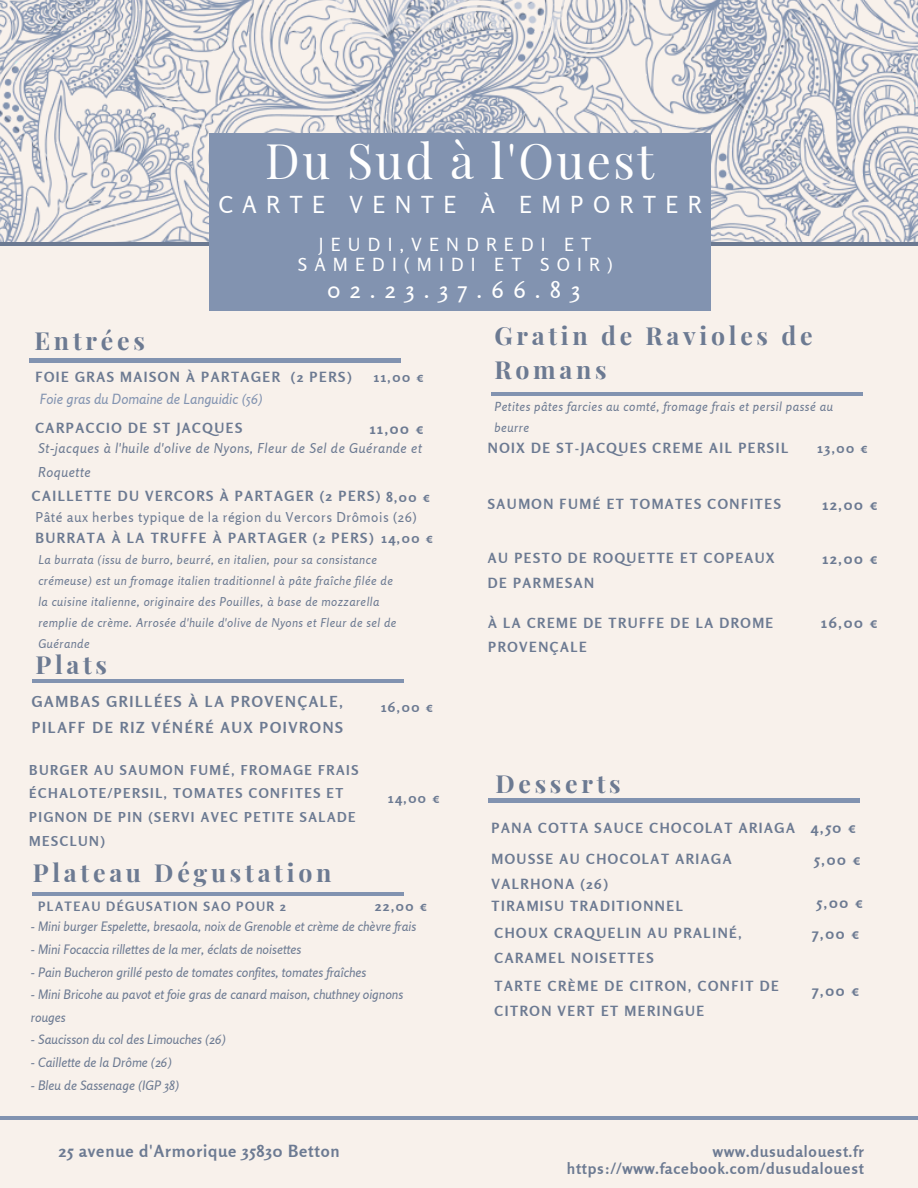
<style>
.page{position:relative;width:918px;height:1188px;background:#f8f1eb}
.page>*{position:absolute;margin:0;border:0;box-sizing:border-box;transform-origin:0 0}
.t1{font:48px "Playfair Display";letter-spacing:.05em;color:#fff}
.t2{font:700 24.9px/33.8px "Playfair Display";letter-spacing:.15em;color:#6c7a92}
.t3{font:23.4px "Rosario";letter-spacing:.4em;color:#fff}
.t4{font:18px/19.2px "Rosario";letter-spacing:.4em;color:#fff;text-align:center}
.t5{font:700 16.65px "Rosario";letter-spacing:.05em;color:#6c7a92}
.t6{font:700 15.6px "Rosario";letter-spacing:.05em;color:#6c7a92}
.t7{font:700 15.15px/25.8px "Rosario";letter-spacing:.11em;color:#6c7a92}
.t8{font:700 13.95px/24.8px "Rosario";letter-spacing:.11em;color:#6c7a92}
.t9{font:italic 13.95px "Rosario";color:#8293b0}
.t10{font:700 13.65px/23.7px "Rosario";letter-spacing:.11em;color:#6c7a92}
.t11{font:italic 13.5px/23.7px "Rosario";letter-spacing:.04em;color:#6c7a92}
.t12{font:13.5px "Rosario";letter-spacing:.04em;color:#6c7a92}
.t13{font:italic 12.9px/22.6px "Rosario";color:#6c7a92}
.t14{font:700 12.9px "Rosario";letter-spacing:.11em;color:#6c7a92}
.t15{font:italic 12.45px/21.3px "Rosario";letter-spacing:.04em;color:#6c7a92}
.t16{font:italic 12.15px/21.1px "Rosario";letter-spacing:.04em;color:#6c7a92}
</style>
<div class="page">
<img style="left:0;top:0;width:918px;height:243px">
<hr style="left:0;top:243px;width:918px;height:3px;background:#6c7a92">
<div style="left:209px;top:133px;width:501px;height:178px;background:#8293b0"></div>
<hr style="left:0;top:1116px;width:918px;height:3px;background:#8293b0">
<hr style="left:29px;top:359px;width:371px;height:3px;background:#8293b0">
<hr style="left:32px;top:892px;width:371px;height:4px;background:#8293b0">
<hr style="left:492px;top:393px;width:371px;height:3px;background:#8293b0">
<hr style="left:33px;top:680px;width:371px;height:3px;background:#8293b0">
<hr style="left:488px;top:799px;width:371px;height:3px;background:#8293b0">
<p class="t1" style="left:265px;top:127px;width:390px">Du Sud à l'Ouest</p>
<p class="t3" style="left:218px;top:191px;width:485px">CARTE VENTE À EMPORTER</p>
<p class="t4" style="left:298px;top:235px;width:316px">JEUDI,VENDREDI ET<br>SAMEDI(MIDI ET SOIR)</p>
<p class="t3" style="left:327px;top:275px;width:255px">02.23.37.66.83</p>
<p class="t2" style="left:34px;top:323px;width:112px">Entrées</p>
<p class="t8" style="left:35px;top:364px;width:317px">FOIE GRAS MAISON À PARTAGER (2 PERS)</p>
<p class="t8" style="left:374px;top:364px;width:51px">11,00 €</p>
<p class="t9" style="left:40px;top:391px;width:224px">Foie gras du Domaine de Languidic (56)</p>
<p class="t8" style="left:35px;top:415px;width:208px">CARPACCIO DE ST JACQUES</p>
<p class="t7" style="left:370px;top:415px;width:55px">11,00 €</p>
<p class="t11" style="left:38px;top:436px;width:385px">St-jacques à l'huile d'olive de Nyons, Fleur de Sel de Guérande et<br>Roquette</p>
<p class="t8" style="left:32px;top:483px;width:400px">CAILLETTE DU VERCORS À PARTAGER (2 PERS) 8,00 €</p>
<p class="t12" style="left:35px;top:508px;width:383px">Pâté aux herbes typique de la région du Vercors Drômois (26)</p>
<p class="t8" style="left:35px;top:525px;width:339px">BURRATA À LA TRUFFE À PARTAGER (2 PERS)</p>
<p class="t8" style="left:382px;top:525px;width:53px">14,00 €</p>
<p class="t16" style="left:38px;top:549px;width:360px">La burrata (issu de burro, beurré, en italien, pour sa consistance crémeuse) est un fromage italien traditionnel à pâte fraîche filée de la cuisine italienne, originaire des Pouilles, à base de mozzarella remplie de crème. Arrosée d'huile d'olive de Nyons et Fleur de sel de Guérande</p>
<p class="t2" style="left:35px;top:647px;width:73px">Plats</p>
<p class="t7" style="left:32px;top:689px;width:313px">GAMBAS GRILLÉES À LA PROVENÇALE,<br>PILAFF DE RIZ VÉNÉRÉ AUX POIVRONS</p>
<p class="t8" style="left:381px;top:694px;width:53px">16,00 €</p>
<p class="t10" style="left:29px;top:758px;width:331px">BURGER AU SAUMON FUMÉ, FROMAGE FRAIS<br>ÉCHALOTE/PERSIL, TOMATES CONFITES ET<br>PIGNON DE PIN (SERVI AVEC PETITE SALADE<br>MESCLUN)</p>
<p class="t2" style="left:33px;top:854px;width:300px">Plateau Dégustation</p>
<p class="t8" style="left:388px;top:786px;width:53px">14,00 €</p>
<p class="t14" style="left:38px;top:899px;width:249px">PLATEAU DÉGUSATION SAO POUR 2</p>
<p class="t8" style="left:375px;top:893px;width:54px">22,00 €</p>
<p class="t13" style="left:31px;top:915px;width:387px">- Mini burger Espelette, bresaola, noix de Grenoble et crème de chèvre frais</p>
<p class="t13" style="left:31px;top:938px;width:272px">- Mini Focaccia rillettes de la mer, éclats de noisettes</p>
<p class="t13" style="left:31px;top:961px;width:337px">- Pain Bucheron grillé pesto de tomates confites, tomates fraîches</p>
<p class="t13" style="left:31px;top:983px;width:374px">- Mini Bricohe au pavot et foie gras de canard maison, chuthney oignons rouges</p>
<p class="t13" style="left:31px;top:1028px;width:196px">- Saucisson du col des Limouches (26)</p>
<p class="t13" style="left:31px;top:1051px;width:142px">- Caillette de la Drôme (26)</p>
<p class="t13" style="left:31px;top:1074px;width:150px">- Bleu de Sassenage (IGP 38)</p>
<p class="t5" style="left:58px;top:1141px;width:283px">25 avenue d'Armorique 35830 Betton</p>
<p class="t2" style="left:494px;top:318px;width:320px">Gratin de Ravioles de<br>Romans</p>
<p class="t15" style="left:494px;top:396px;width:340px">Petites pâtes farcies au comté, fromage frais et persil passé au beurre</p>
<p class="t8" style="left:488px;top:436px;width:302px">NOIX DE ST-JACQUES CREME AIL PERSIL</p>
<p class="t8" style="left:818px;top:436px;width:52px">13,00 €</p>
<p class="t8" style="left:488px;top:492px;width:295px">SAUMON FUMÉ ET TOMATES CONFITES</p>
<p class="t7" style="left:822px;top:492px;width:57px">12,00 €</p>
<p class="t8" style="left:488px;top:546px;width:288px">AU PESTO DE ROQUETTE ET COPEAUX<br>DE PARMESAN</p>
<p class="t7" style="left:822px;top:546px;width:57px">12,00 €</p>
<p class="t8" style="left:488px;top:610px;width:287px">À LA CREME DE TRUFFE DE LA DROME<br>PROVENÇALE</p>
<p class="t7" style="left:821px;top:609px;width:58px">16,00 €</p>
<p class="t2" style="left:495px;top:765px;width:127px">Desserts</p>
<p class="t8" style="left:492px;top:816px;width:305px">PANA COTTA SAUCE CHOCOLAT ARIAGA</p>
<p class="t7" style="left:811px;top:814px;width:46px">4,50 €</p>
<p class="t8" style="left:492px;top:846px;width:242px">MOUSSE AU CHOCOLAT ARIAGA<br>VALRHONA (26)</p>
<p class="t7" style="left:814px;top:846px;width:48px">5,00 €</p>
<p class="t8" style="left:492px;top:893px;width:193px">TIRAMISU TRADITIONNEL</p>
<p class="t7" style="left:817px;top:889px;width:48px">5,00 €</p>
<p class="t8" style="left:494px;top:921px;width:249px">CHOUX CRAQUELIN AU PRALINÉ,<br>CARAMEL NOISETTES</p>
<p class="t7" style="left:812px;top:921px;width:49px">7,00 €</p>
<p class="t8" style="left:494px;top:973px;width:286px">TARTE CRÈME DE CITRON, CONFIT DE<br>CITRON VERT ET MERINGUE</p>
<p class="t7" style="left:812px;top:978px;width:49px">7,00 €</p>
<p class="t6" style="left:713px;top:1142px;width:152px">www.dusudalouest.fr</p>
<p class="t6" style="left:567px;top:1159px;width:299px">https://www.facebook.com/dusudalouest</p>
</div>
